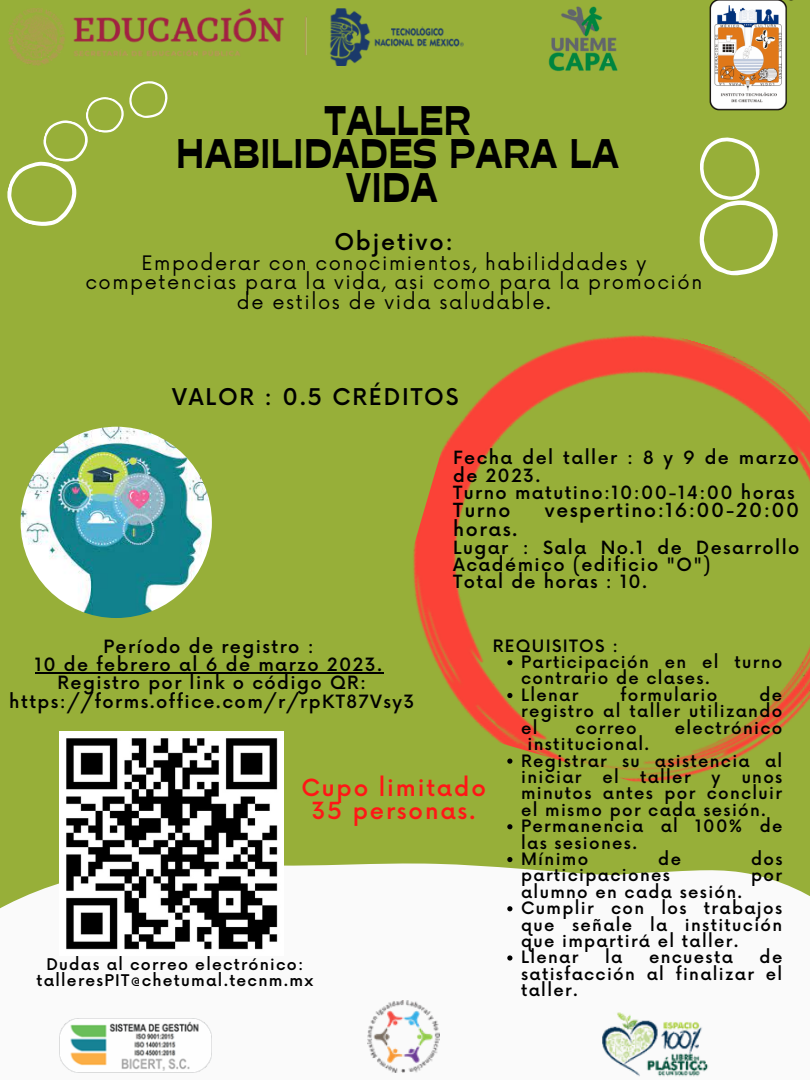
<style>
.page{position:relative;width:810px;height:1080px;background:#97af39}
.page>*{position:absolute;margin:0;border:0;box-sizing:border-box;transform-origin:0 0}
.t1{font:700 41.31px/33.8px "Stadio Now Text";color:#000;text-align:center}
.t2{font:500 23px/23px "Now";letter-spacing:.08em;color:#ff1616;text-align:center}
.t3{font:500 22.56px "Now";letter-spacing:.08em;color:#000}
.t4{font:500 22.5px "Now";letter-spacing:.08em;color:#000}
.t5{font:19.44px/19.2px "Now";letter-spacing:.08em;color:#000;text-align:center}
.t6{font:500 19px "Now";letter-spacing:.08em;color:#000}
.t7{font:500 17.81px/18.2px "Now";letter-spacing:.08em;color:#000;text-align:center}
.t8{font:500 17.75px/17.4px "Now";letter-spacing:.08em;color:#000}
.t9{font:500 16.69px/16.4px "Now";letter-spacing:.08em;color:#000}
.t10{font:500 15.69px/15.8px "Now";letter-spacing:.08em;color:#000;text-align:center}
</style>
<div class="page">
<svg style="left:700px;top:137px;width:78px;height:138px"></svg>
<svg style="left:7px;top:81px;width:161px;height:145px"></svg>
<img style="left:709px;top:0;width:84px;height:111px">
<div style="left:0;top:862px;width:810px;height:218px;background:#fafafa"></div>
<img style="left:21px;top:427px;width:191px;height:191px;border-radius:50%">
<img style="left:595px;top:1011px;width:118px;height:69px">
<img style="left:368px;top:1000px;width:72px;height:72px">
<img style="left:60px;top:1018px;width:152px;height:54px">
<img style="left:548px;top:6px;width:70px;height:65px">
<img style="left:368px;top:335px;width:442px;height:491px">
<img style="left:8px;top:9px;width:456px;height:57px">
<img style="left:60px;top:732px;width:223px;height:223px">
<svg style="left:507px;top:660px;width:5px;height:5px"></svg>
<svg style="left:507px;top:693px;width:5px;height:5px"></svg>
<svg style="left:507px;top:759px;width:5px;height:5px"></svg>
<svg style="left:507px;top:824px;width:5px;height:5px"></svg>
<svg style="left:507px;top:857px;width:5px;height:5px"></svg>
<svg style="left:507px;top:906px;width:5px;height:5px"></svg>
<svg style="left:507px;top:955px;width:5px;height:6px"></svg>
<hr style="left:35px;top:672px;width:349px;height:1px;background:#000">
<h1 class="t1" style="left:176px;top:103px;width:445px">TALLER<br>HABILIDADES PARA LA<br>VIDA</h1>
<h3 class="t3" style="left:334px;top:230px;width:120px">Objetivo:</h3>
<p class="t5" style="left:85px;top:255px;width:618px">Empoderar con conocimientos, habiliddades y competencias para la vida, asi como para la promoción de estilos de vida saludable.</p>
<h3 class="t4" style="left:172px;top:384px;width:288px">VALOR : 0.5 CRÉDITOS</h3>
<p class="t8" style="left:453px;top:450px;width:347px">Fecha del taller : 8 y 9 de marzo de 2023.<br>Turno matutino:10:00-14:00 horas</p>
<p class="t6" style="left:453px;top:500px;width:59px">Turno</p>
<p class="t6" style="left:545px;top:500px;width:256px">vespertino:16:00-20:00</p>
<p class="t6" style="left:453px;top:519px;width:66px">horas.</p>
<p class="t8" style="left:453px;top:540px;width:348px">Lugar : Sala No.1 de Desarrollo<br>Académico (edificio "O")<br>Total de horas : 10.</p>
<p class="t7" style="left:103px;top:638px;width:212px">Período de registro :</p>
<p class="t9" style="left:493px;top:638px;width:127px">REQUISITOS :</p>
<p class="t7" style="left:9px;top:657px;width:407px">10 de febrero al 6 de marzo 2023.<br>Registro por link o código QR: https://forms.office.com/r/rpKT87Vsy3</p>
<p class="t9" style="left:521px;top:655px;width:263px">Participación en el turno contrario de clases.<br>Llenar</p>
<p class="t9" style="left:521px;top:688px;width:263px;text-align:justify;text-indent:238px">de registro al taller utilizando el</p>
<p class="t9" style="left:620px;top:688px;width:98px">formulario</p>
<p class="t9" style="left:575px;top:721px;width:63px">correo</p>
<p class="t9" style="left:675px;top:721px;width:109px">electrónico</p>
<p class="t9" style="left:521px;top:737px;width:263px;text-indent:6px">institucional.<br>Registrar su asistencia al iniciar</p>
<p class="t9" style="left:603px;top:770px;width:18px">el</p>
<p class="t9" style="left:640px;top:770px;width:52px">taller</p>
<p class="t9" style="left:712px;top:770px;width:10px">y</p>
<p class="t9" style="left:521px;top:770px;width:263px;text-indent:221px">unos minutos antes por concluir el mismo por cada sesión.<br>Permanencia al 100% de las sesiones.<br>Mínimo</p>
<h2 class="t2" style="left:301px;top:778px;width:186px">Cupo limitado<br>35 personas.</h2>
<p class="t9" style="left:658px;top:852px;width:24px">de</p>
<p class="t9" style="left:751px;top:852px;width:33px">dos</p>
<p class="t9" style="left:521px;top:868px;width:150px">participaciones</p>
<p class="t9" style="left:751px;top:868px;width:32px">por</p>
<p class="t9" style="left:521px;top:885px;width:263px">alumno en cada sesión.<br>Cumplir con los trabajos que señale la institución que impartirá el taller.<br>Llenar</p>
<p class="t9" style="left:521px;top:950px;width:263px;text-align:justify;text-indent:239px">de satisfacción al finalizar el taller.</p>
<p class="t9" style="left:605px;top:950px;width:19px">la</p>
<p class="t9" style="left:649px;top:950px;width:85px">encuesta</p>
<p class="t10" style="left:37px;top:957px;width:278px">Dudas al correo electrónico: talleresPIT@chetumal.tecnm.mx</p>
</div>
